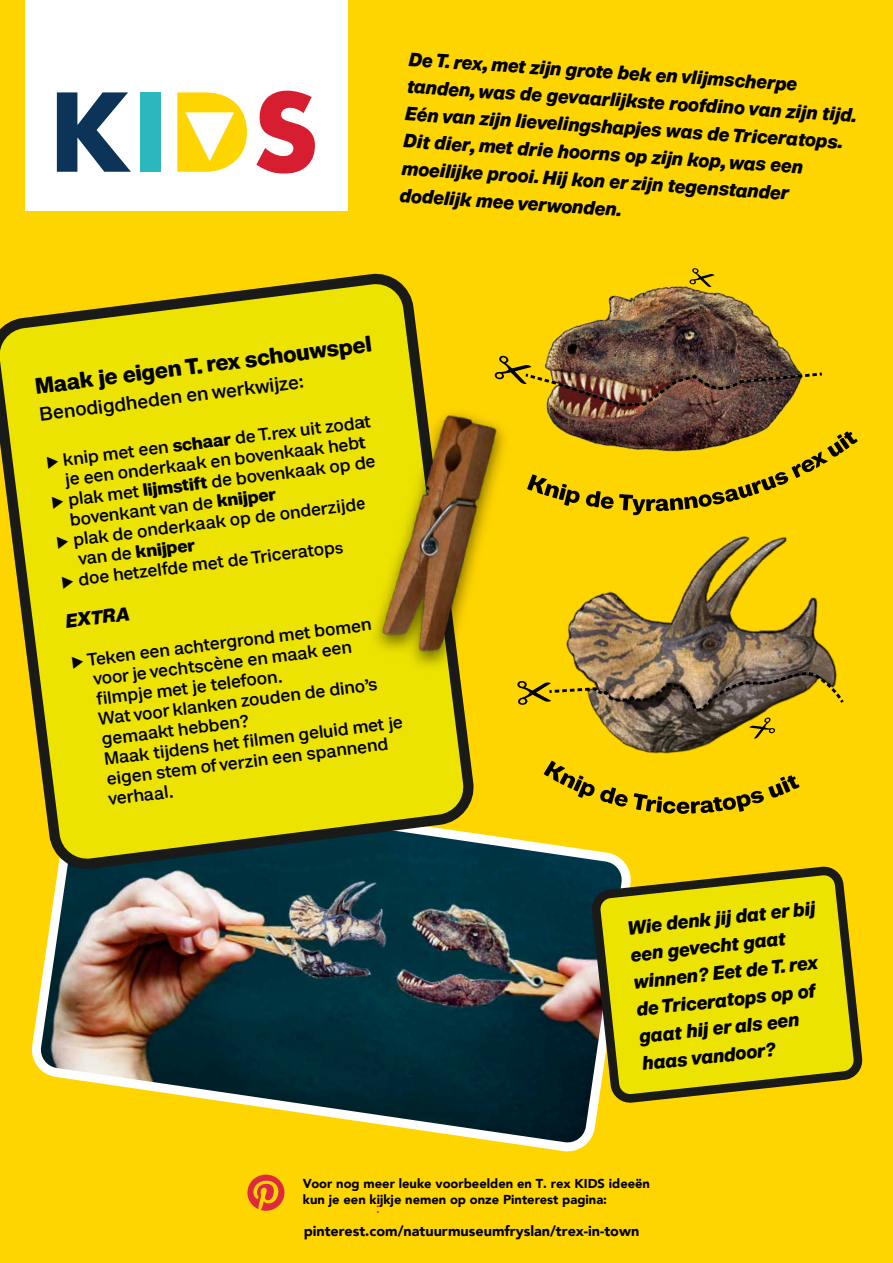
<style>
.page{position:relative;width:893px;height:1263px;background:#ffd500}
.page>*{position:absolute;margin:0;border:0;box-sizing:border-box;transform-origin:0 0}
.t1{font:800 20.1px "Rationell";color:#000}
.t2{font:italic 800 17.25px/27.3px "Rationell";color:#000}
.t3{font:500 17.25px "Rationell";color:#000}
.t4{font:500 15.9px "Avenir";color:#dd293e}
.t5{font:500 15.75px/20.2px "Rationell";color:#000}
.t6{font:800 15.75px "Rationell";color:#000}
.t7{font:900 14.4px "Avenir";color:#000}
.t8{font:900 12.9px/15.6px "Avenir";color:#000}
.s1{font-weight:800}
.s2{font-weight:500}
.s3{font-size:14.4px}
</style>
<div class="page">
<div style="left:25px;top:0;width:323px;height:211px;background:#fff"></div>
<svg style="left:57px;top:92px;width:74px;height:80px"></svg>
<div style="left:140px;top:92px;width:21px;height:80px;background:#2cb7be"></div>
<svg style="left:256px;top:91px;width:59px;height:83px"></svg>
<svg style="left:177px;top:92px;width:70px;height:80px"></svg>
<svg style="left:247px;top:1174px;width:38px;height:37px"></svg>
<img style="left:547px;top:275px;width:244px;height:156px">
<img style="left:495px;top:356px;width:327px;height:52px">
<svg style="left:689px;top:268px;width:25px;height:19px"></svg>
<img style="left:543px;top:515px;width:293px;height:282px">
<svg style="left:517px;top:669px;width:327px;height:70px"></svg>
<svg style="left:544px;top:761px;width:84px;height:18px"></svg>
<svg style="left:634px;top:775px;width:166px;height:39px"></svg>
<svg style="left:552px;top:431px;width:306px;height:84px"></svg>
<img style="left:33px;top:779px;width:596px;height:373px">
<svg style="left:0;top:273px;width:482px;height:604px;background:#d6cc05"></svg>
<svg style="left:586px;top:861px;width:277px;height:248px;background:#d0c309"></svg>
<img style="left:337px;top:381px;width:215px;height:300px">
<p class="t2" style="left:410px;top:44px;width:453px;rotate:4deg">De T. rex,m et zijn grote bek en vlijm scherpe tanden,was de gevaarlijkste roofdino van zijn tijd.<br>Eén van zijn lievelingshapjes was de Triceratops.<br>Dit dier,m et drie hoorns op zijn kop,was een<br>m oeilijke prooi. H ij kon er zijn tegenstander dodelijk m ee verwonden.</p>
<p class="t1" style="left:34px;top:370px;width:340px;rotate:-7deg">Maak je eigen T. rex schouwspel</p>
<p class="t3" style="left:38px;top:401px;width:268px;rotate:-7deg">Benodigdheden en werkwijze:</p>
<p class="t5" style="left:44px;top:451px;width:329px;rotate:-7deg">▸ knip met een <span class="s1">schaar</span> de T.rex uit zodat</p>
<p class="t5" style="left:64px;top:469px;width:304px;rotate:-7deg">je een onderkaak en bovenkaak hebt</p>
<p class="t5" style="left:49px;top:491px;width:329px;rotate:-7deg">▸ plak met <span class="s1">lijmstift</span> de bovenkaak op de</p>
<p class="t5" style="left:69px;top:509px;width:209px;rotate:-7deg">bovenkant van de <span class="s1">knijper</span></p>
<p class="t5" style="left:54px;top:531px;width:314px;rotate:-7deg">▸ plak de onderkaak op de onderzijde</p>
<p class="t6" style="left:77px;top:547px;width:119px;rotate:-7deg"><span class="s2">van de</span> knijper</p>
<p class="t5" style="left:59px;top:571px;width:286px;rotate:-7deg">▸ doe hetzelfde met de Triceratop<span class="s3">s</span></p>
<p class="t2" style="left:64px;top:607px;width:66px;rotate:-7deg">EXTRA</p>
<p class="t5" style="left:90px;top:648px;width:303px;text-indent:-20px;rotate:-7deg">▸ Teken een achtergrond met bomen voor je vechtscène en maak een filmpje met je telefoon.<br>W at voor klanken zouden de dino’s gemaakt hebben?<br>M aak tijdens het filmen geluid met je eigen stem of verzin een spannend verhaal.</p>
<p class="t2" style="left:626px;top:913px;width:190px;rotate:-6deg">Wie denk jij dat er bij een gevecht gaat winnen? Eet de T. rex de Triceratops op of gaat hij er als een haas vandoor?</p>
<p class="t8" style="left:303px;top:1175px;width:349px">Voor nog meer leuke voorbeelden en T. rex KIDS ideeën kun je een kĳkje nemen op onze Pinterest pagina:</p>
<p class="t4" style="left:376px;top:1193px;width:6px">:</p>
<p class="t7" style="left:304px;top:1218px;width:337px">pinterest.com/natuurmuseumfryslan/trex-in-town</p>
</div>
